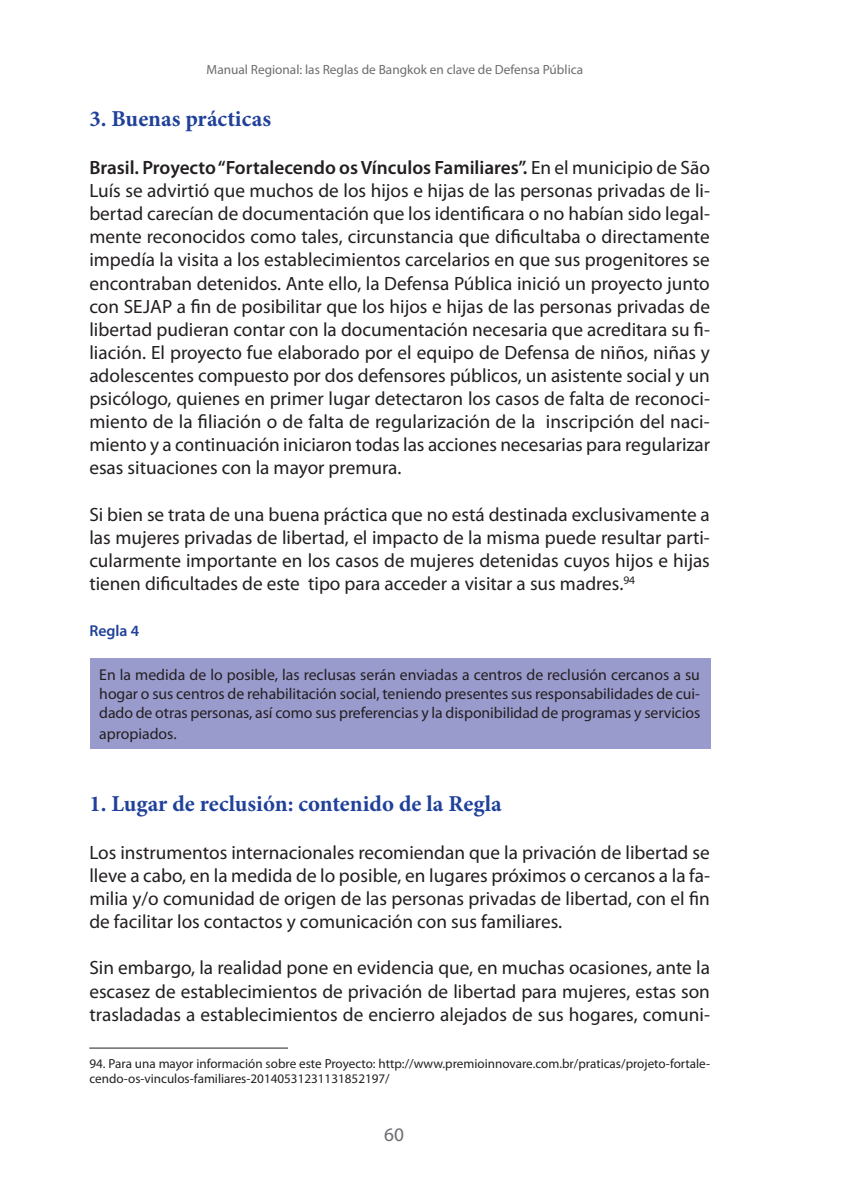
<style>
.page{position:relative;width:844px;height:1191px;background:#fff}
.page>*{position:absolute;margin:0;border:0;box-sizing:border-box;transform-origin:0 0}
.t1{font:700 22.75px "Minion Pro";color:#20419a}
.t2{font:19.25px/23.1px "Myriad Pro";color:#231f20;text-align:justify}
.t3{font:19.25px "Myriad Pro";color:#6c6d70}
.t4{font:15.75px/18.9px "Myriad Pro";letter-spacing:-.005em;color:#231f20;text-align:justify}
.t5{font:600 15.75px "Myriad Pro";color:#20419a}
.t6{font:13.3px "Myriad Pro";color:#6c6d70}
.t7{font:13.12px/15.8px "Myriad Pro";color:#231f20}
.s1{font-weight:600}
</style>
<div class="page">
<div style="left:90px;top:658px;width:620px;height:90px;background:#9a9bcd"></div>
<hr style="left:89px;top:1047px;width:199px;height:1px;background:#231f20">
<p class="t6" style="left:206px;top:62px;width:378px">Manual Regional: las Reglas de Bangkok en clave de Defensa Pública</p>
<p class="t1" style="left:89px;top:102px;width:183px">3. Buenas prácticas</p>
<p class="t2" style="left:89px;top:156px;width:622px"><span class="s1">Brasil. Proyecto “Fortalecendo os Vínculos Familiares”.</span> En el municipio de São Luís se advirtió que muchos de los hijos e hijas de las personas privadas de li&shy;bertad carecían de documentación que los identificara o no habían sido legal&shy;mente reconocidos como tales, circunstancia que dificultaba o directamente impedía la visita a los establecimientos carcelarios en que sus progenitores se encontraban detenidos. Ante ello, la Defensa Pública inició un proyecto junto con SEJAP a fin de posibilitar que los hijos e hijas de las personas privadas de libertad pudieran contar con la documentación necesaria que acreditara su fi&shy;liación. El proyecto fue elaborado por el equipo de Defensa de niños, niñas y adolescentes compuesto por dos defensores públicos, un asistente social y un psicólogo, quienes en primer lugar detectaron los casos de falta de reconoci&shy;miento de la filiación o de falta de regularización de la inscripción del naci&shy;miento y a continuación iniciaron todas las acciones necesarias para regularizar esas situaciones con la mayor premura.</p>
<p class="t2" style="left:89px;top:502px;width:622px">Si bien se trata de una buena práctica que no está destinada exclusivamente a las mujeres privadas de libertad, el impacto de la misma puede resultar parti&shy;cularmente importante en los casos de mujeres detenidas cuyos hijos e hijas tienen dificultades de este tipo para acceder a visitar a sus madres.<sup>94</sup></p>
<p class="t5" style="left:89px;top:621px;width:51px">Regla 4</p>
<p class="t4" style="left:99px;top:665px;width:602px">En la medida de lo posible, las reclusas serán enviadas a centros de reclusión cercanos a su hogar o sus centros de rehabilitación social, teniendo presentes sus responsabilidades de cui&shy;dado de otras personas, así como sus preferencias y la disponibilidad de programas y servicios</p>
<p class="t4" style="left:99px;top:724px;width:79px">apropiados.</p>
<p class="t1" style="left:89px;top:787px;width:414px">1. Lugar de reclusión: contenido de la Regla</p>
<p class="t2" style="left:89px;top:840px;width:622px">Los instrumentos internacionales recomiendan que la privación de libertad se lleve a cabo, en la medida de lo posible, en lugares próximos o cercanos a la fa&shy;milia y/o comunidad de origen de las personas privadas de libertad, con el fin de facilitar los contactos y comunicación con sus familiares.</p>
<p class="t2" style="left:89px;top:956px;width:622px">Sin embargo, la realidad pone en evidencia que, en muchas ocasiones, ante la escasez de establecimientos de privación de libertad para mujeres, estas son trasladadas a establecimientos de encierro alejados de sus hogares, comuni-</p>
<p class="t7" style="left:89px;top:1055px;width:622px">94. Para una mayor información sobre este Proyecto: http://www.premioinnovare.com.br/praticas/projeto-fortale&shy;cendo-os-vinculos-familiares-20140531231131852197/</p>
<p class="t3" style="left:384px;top:1122px;width:21px">60</p>
</div>
